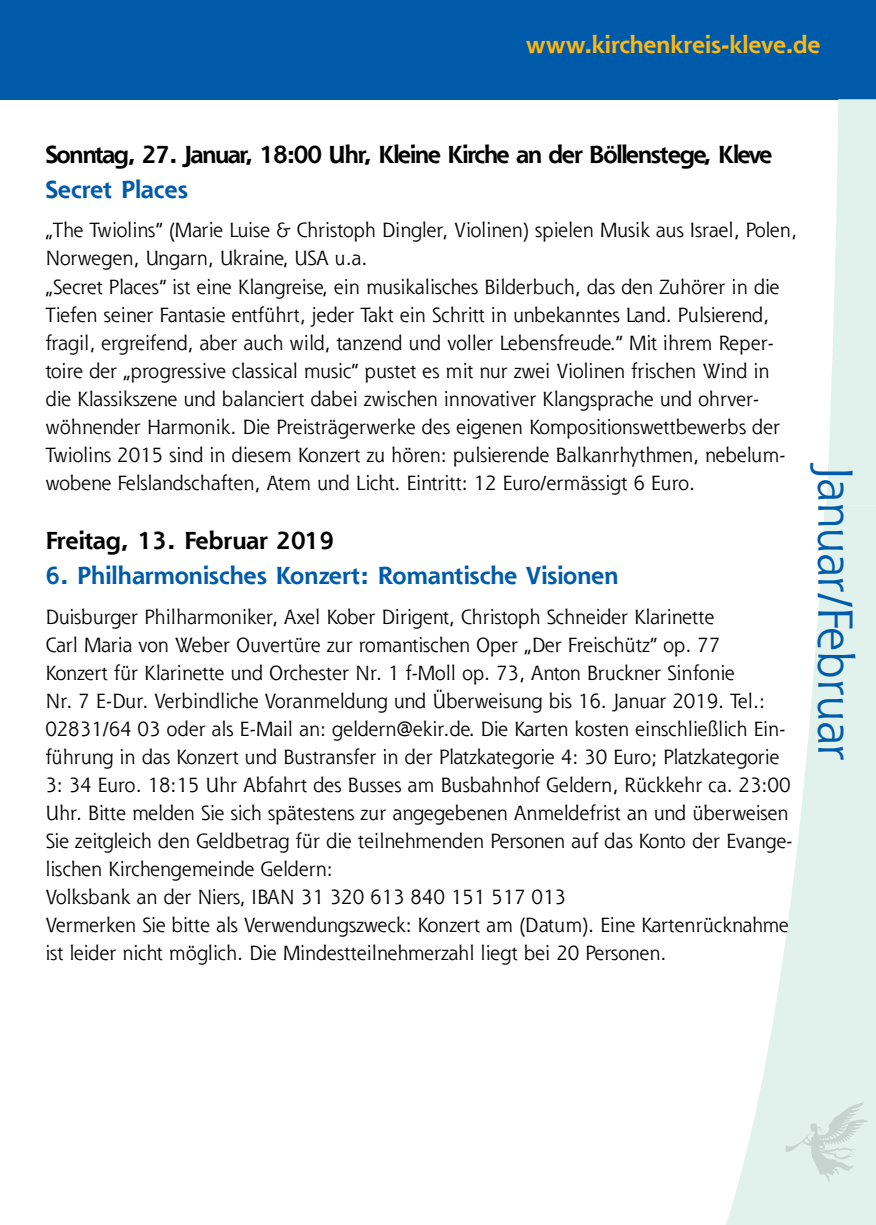
<style>
.page{position:relative;width:876px;height:1225px;background:#fff}
.page>*{position:absolute;margin:0;border:0;box-sizing:border-box;transform-origin:0 0}
.t1{font:48px "Shannon";letter-spacing:-.02em;color:#005baa}
.Absatzformat_1{font:700 24px "Shannon";letter-spacing:-.05em;color:#000}
.Absatzformat_2{font:700 24px "Shannon";color:#005baa}
.Absatzformat_1-2{font:700 24px "Shannon";letter-spacing:-.02em;color:#000}
.t2{font:700 23.6px "Shannon";letter-spacing:-.005em;color:#fdb712}
.Absatzformat_3{font:20px/28px "Shannon";color:#000}
.Absatzformat_3-2{font:20px/28px "Shannon";letter-spacing:-.02em;color:#000}
</style>
<div class="page">
<div style="left:0;top:0;width:876px;height:99px;background:#005aaa"></div>
<svg style="left:826px;top:99px;width:50px;height:407px"></svg>
<svg style="left:726px;top:506px;width:150px;height:719px"></svg>
<img style="left:786px;top:1097px;width:81px;height:87px">
<p class="t2" style="left:526px;top:30px;width:296px">www.kirchenkreis-kleve.de</p>
<p class="Absatzformat_1" style="left:45px;top:139px;width:729px">Sonntag, 27. Januar, 18:00 Uhr, Kleine Kirche an der Böllenstege, Kleve</p>
<p class="Absatzformat_2" style="left:45px;top:175px;width:144px">Secret Places</p>
<p class="Absatzformat_3-2" style="left:45px;top:216px;width:753px">„The Twiolins“ (Marie Luise &amp; Christoph Dingler, Violinen) spielen Musik aus Israel, Polen,<br>Norwegen, Ungarn, Ukraine, USA u.a.</p>
<p class="Absatzformat_3" style="left:45px;top:272px;width:741px">„Secret Places“ ist eine Klangreise, ein musikalisches Bilderbuch, das den Zuhörer in die Tiefen seiner Fantasie entführt, jeder Takt ein Schritt in unbekanntes Land. Pulsierend, fragil, ergreifend, aber auch wild, tanzend und voller Lebensfreude.“ Mit ihrem Reper&shy;toire der „progressive classical music“ pustet es mit nur zwei Violinen frischen Wind in die Klassikszene und balanciert dabei zwischen innovativer Klangsprache und ohrver&shy;wöhnender Harmonik. Die Preisträgerwerke des eigenen Kompositionswettbewerbs der Twiolins 2015 sind in diesem Konzert zu hören: pulsierende Balkanrhythmen, nebelum&shy;wobene Felslandschaften, Atem und Licht. Eintritt: 12 Euro/ermässigt 6 Euro.</p>
<p class="Absatzformat_1-2" style="left:45px;top:525px;width:290px">Freitag, 13. Februar 2019</p>
<p class="Absatzformat_2" style="left:45px;top:561px;width:575px">6. Philharmonisches Konzert: Romantische Visionen</p>
<p class="Absatzformat_3" style="left:45px;top:602px;width:671px">Duisburger Philharmoniker, Axel Kober Dirigent, Christoph Schneider Klarinette</p>
<p class="Absatzformat_3" style="left:45px;top:630px;width:676px">Carl Maria von Weber Ouvertüre zur romantischen Oper „Der Freischütz“ op. 77</p>
<p class="Absatzformat_3" style="left:45px;top:658px;width:748px">Konzert für Klarinette und Orchester Nr. 1 f-Moll op. 73, Anton Bruckner Sinfonie<br>Nr. 7 E-Dur. Verbindliche Voranmeldung und Überweisung bis 16. Januar 2019. Tel.:<br>02831/64 03 oder als E-Mail an: geldern@ekir.de. Die Karten kosten einschließlich Ein&shy;führung in das Konzert und Bustransfer in der Platzkategorie 4: 30 Euro; Platzkategorie 3: 34 Euro. 18:15 Uhr Abfahrt des Busses am Busbahnhof Geldern, Rückkehr ca. 23:00<br>Uhr. Bitte melden Sie sich spätestens zur angegebenen Anmeldefrist an und überweisen Sie zeitgleich den Geldbetrag für die teilnehmenden Personen auf das Konto der Evange&shy;lischen Kirchengemeinde Geldern:<br>Volksbank an der Niers, IBAN 31 320 613 840 151 517 013</p>
<p class="Absatzformat_3" style="left:45px;top:910px;width:745px">Vermerken Sie bitte als Verwendungszweck: Konzert am (Datum). Eine Kartenrücknahme ist leider nicht möglich. Die Mindestteilnehmerzahl liegt bei 20 Personen.</p>
<p class="t1" style="left:866px;top:464px;width:298px;rotate:90deg">Januar/Februar</p>
</div>
